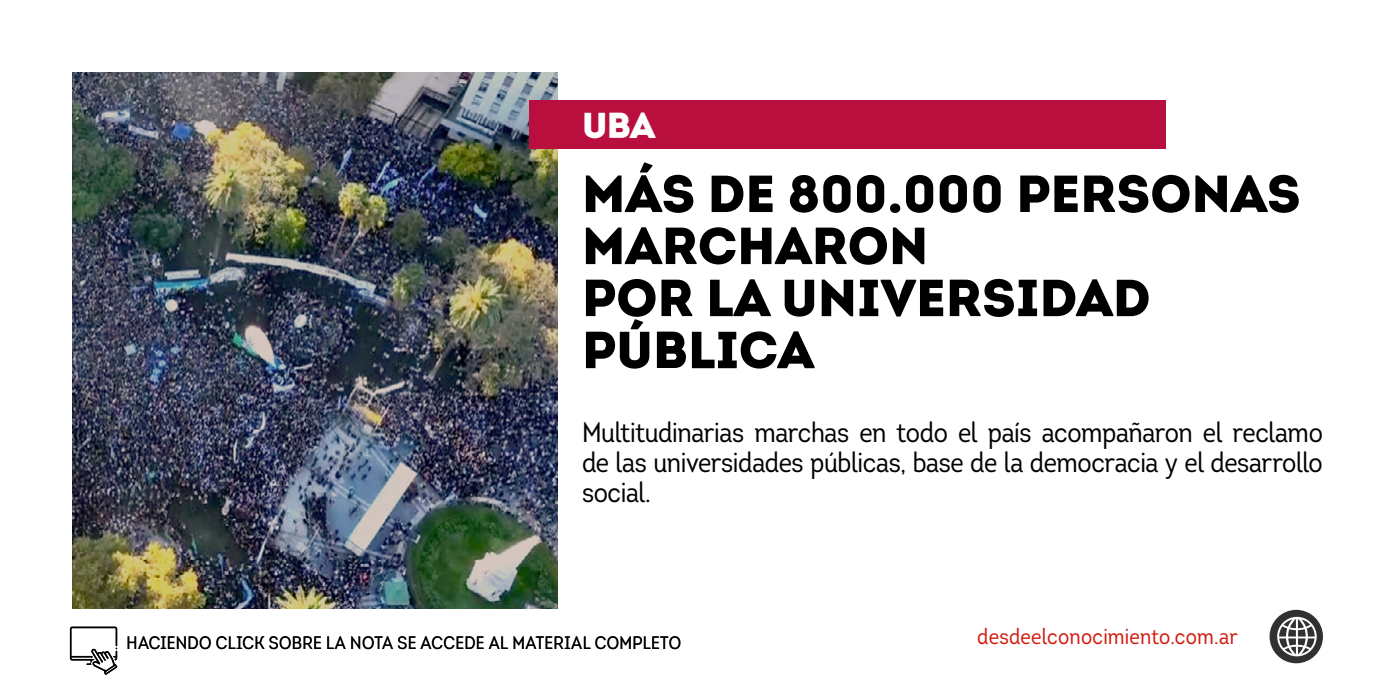
<style>
.page{position:relative;width:1395px;height:681px;background:#fff}
.page>*{position:absolute;margin:0;border:0;box-sizing:border-box;transform-origin:0 0}
.t1{font:900 52px/52px "Intro";color:#000}
.t2{font:900 36px "Intro";color:#fff}
.t3{font:28px/30px "Intro Cond";letter-spacing:-.015em;color:#000;text-align:justify}
.t4{font:22px "Intro Cond";letter-spacing:.01em;color:#d1190d}
.t5{font:18px "Intro Cond";letter-spacing:.02em;color:#000}
</style>
<div class="page">
<div style="left:1269px;top:609px;width:54px;height:54px;background:#333033;border-radius:50%"></div>
<svg style="left:1277px;top:616px;width:39px;height:40px"></svg>
<img style="left:72px;top:72px;width:486px;height:536px">
<svg style="left:70px;top:626px;width:47px;height:48px"></svg>
<div style="left:529px;top:101px;width:636px;height:48px;background:#b90f3e"></div>
<p class="t2" style="left:582px;top:102px;width:75px">UBA</p>
<h1 class="t1" style="left:582px;top:167px;width:720px">MÁS DE 800.000 PERSONAS<br>MARCHARON<br>POR LA UNIVERSIDAD<br>PÚBLICA</h1>
<p class="t3" style="left:582px;top:417px;width:742px">Multitudinarias marchas en todo el país acompañaron el reclamo de las universidades públicas, base de la democracia y el desarrollo social.</p>
<p class="t5" style="left:127px;top:631px;width:556px">HACIENDO CLICK SOBRE LA NOTA SE ACCEDE AL MATERIAL COMPLETO</p>
<p class="t4" style="left:977px;top:622px;width:262px">desdeelconocimiento.com.ar</p>
</div>
